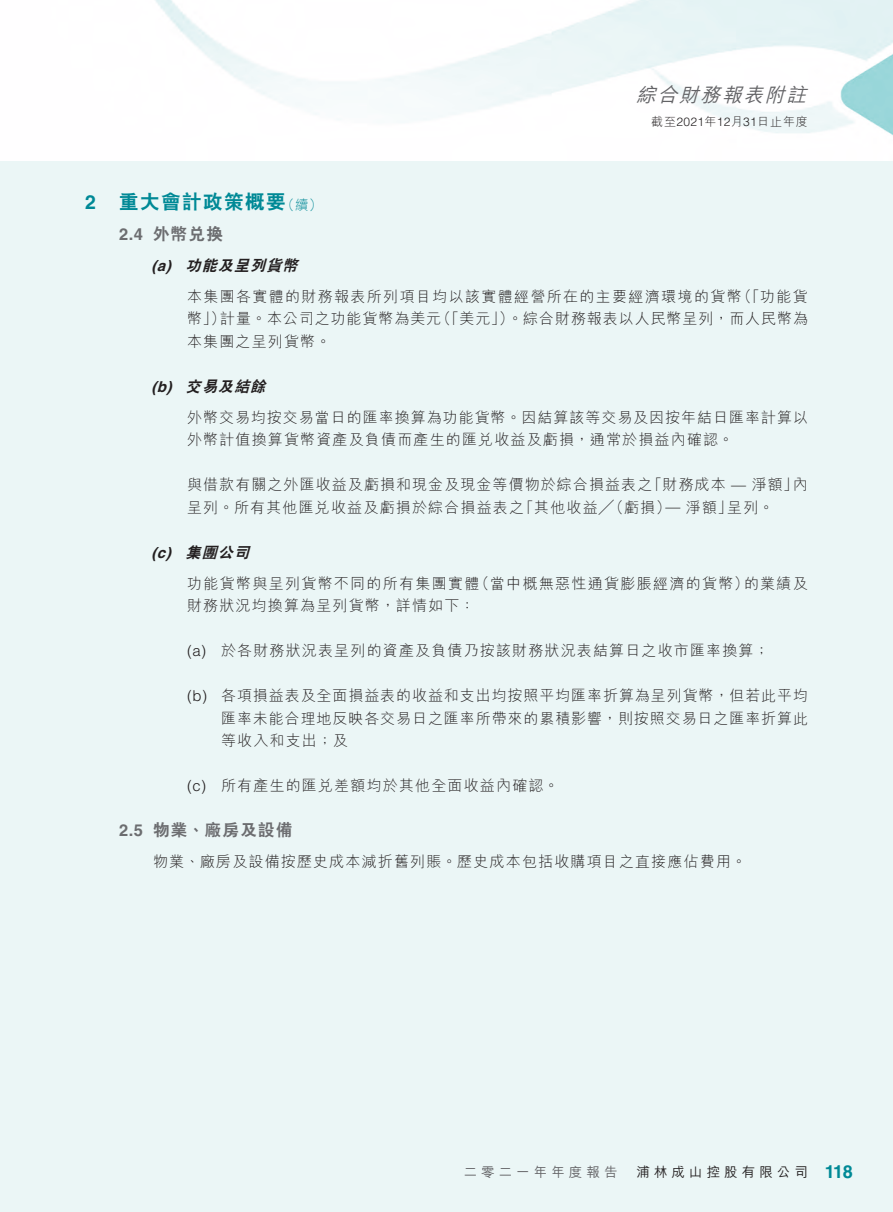
<style>
.page{position:relative;width:893px;height:1212px;background:#fff}
.page>*{position:absolute;margin:0;border:0;box-sizing:border-box;transform-origin:0 0}
.t1{font:800 19.5px "C Hei 2 HK";letter-spacing:.08em;color:#008996}
.t2{font:italic 500 19.5px "M Hei HK";color:#636366}
.t3{font:700 18px "Helvetica LT Std";color:#008996}
.t4{font:800 16.5px "C Hei 2 HK";letter-spacing:.08em;color:#6c6d70}
.t5{font:300 15px/22.5px "M Hei HK";letter-spacing:.08em;color:#231f20}
.t6{font:italic 800 15px "C Hei 2 HK";color:#231f20}
.t7{font:500 13.5px "M Hei HK";letter-spacing:.3em;color:#231f20}
.t8{font:500 13.5px "M Hei HK";letter-spacing:.3em;color:#636366}
.t9{font:300 12px "M Hei HK";letter-spacing:.08em;color:#231f20}
.s1{font-family:"Helvetica LT Std"}
.s2{font-family:"Helvetica LT Std";font-weight:700}
.s3{font-family:"M Hei HK";font-weight:300;font-size:13.5px}
</style>
<div class="page">
<img style="left:0;top:0;width:893px;height:162px">
<div style="left:0;top:162px;width:893px;height:1050px;background:#ebf6f6"></div>
<h1 class="t2" style="left:636px;top:81px;width:178px">綜合財務報表附註</h1>
<p class="t9" style="left:651px;top:115px;width:158px">截至<span class="s1">2021</span>年<span class="s1">12</span>月<span class="s1">31</span>日止年度</p>
<h1 class="t1" style="left:85px;top:192px;width:239px"><span class="s2">2</span> 重大會計政策概要<span class="s3">（續）</span></h1>
<p class="t4" style="left:119px;top:225px;width:105px"><span class="s2">2.4</span> 外幣兌換</p>
<p class="t6" style="left:152px;top:258px;width:152px"><span class="s2">(a)</span> 功能及呈列貨幣</p>
<p class="t5" style="left:187px;top:285px;width:622px;text-align:justify">本集團各實體的財務報表所列項目均以該實體經營所在的主要經濟環境的貨幣（「功能貨幣」）計量。本公司之功能貨幣為美元（「美元」）。綜合財務報表以人民幣呈列，而人民幣為本集團之呈列貨幣。</p>
<p class="t6" style="left:152px;top:379px;width:119px"><span class="s2">(b)</span> 交易及結餘</p>
<p class="t5" style="left:187px;top:406px;width:622px">外幣交易均按交易當日的匯率換算為功能貨幣。因結算該等交易及因按年結日匯率計算以外幣計值換算貨幣資產及負債而產生的匯兌收益及虧損，通常於損益內確認。</p>
<p class="t5" style="left:187px;top:473px;width:622px">與借款有關之外匯收益及虧損和現金及現金等價物於綜合損益表之「財務成本 <span class="s1">—</span> 淨額」內呈列。所有其他匯兌收益及虧損於綜合損益表之「其他收益╱（虧損）<span class="s1">—</span> 淨額」呈列。</p>
<p class="t6" style="left:152px;top:545px;width:103px"><span class="s2">(c)</span> 集團公司</p>
<p class="t5" style="left:187px;top:572px;width:622px">功能貨幣與呈列貨幣不同的所有集團實體（當中概無惡性通貨膨脹經濟的貨幣）的業績及財務狀況均換算為呈列貨幣，詳情如下：</p>
<p class="t5" style="left:187px;top:639px;width:583px"><span class="s1">(a)</span> 於各財務狀況表呈列的資產及負債乃按該財務狀況表結算日之收市匯率換算；</p>
<p class="t5" style="left:221px;top:684px;width:588px;text-align:justify;text-indent:-34px"><span class="s1">(b)</span> 各項損益表及全面損益表的收益和支出均按照平均匯率折算為呈列貨幣，但若此平均匯率未能合理地反映各交易日之匯率所帶來的累積影響，則按照交易日之匯率折算此等收入和支出；及</p>
<p class="t5" style="left:187px;top:774px;width:373px"><span class="s1">(c)</span> 所有產生的匯兌差額均於其他全面收益內確認。</p>
<p class="t4" style="left:119px;top:822px;width:175px"><span class="s2">2.5</span> 物業、廠房及設備</p>
<p class="t5" style="left:153px;top:850px;width:595px">物業、廠房及設備按歷史成本減折舊列賬。歷史成本包括收購項目之直接應佔費用。</p>
<p class="t8" style="left:464px;top:1162px;width:155px">二零二一年年度報告</p>
<p class="t7" style="left:636px;top:1162px;width:173px">浦林成山控股有限公司</p>
<p class="t3" style="left:825px;top:1161px;width:29px">118</p>
</div>
